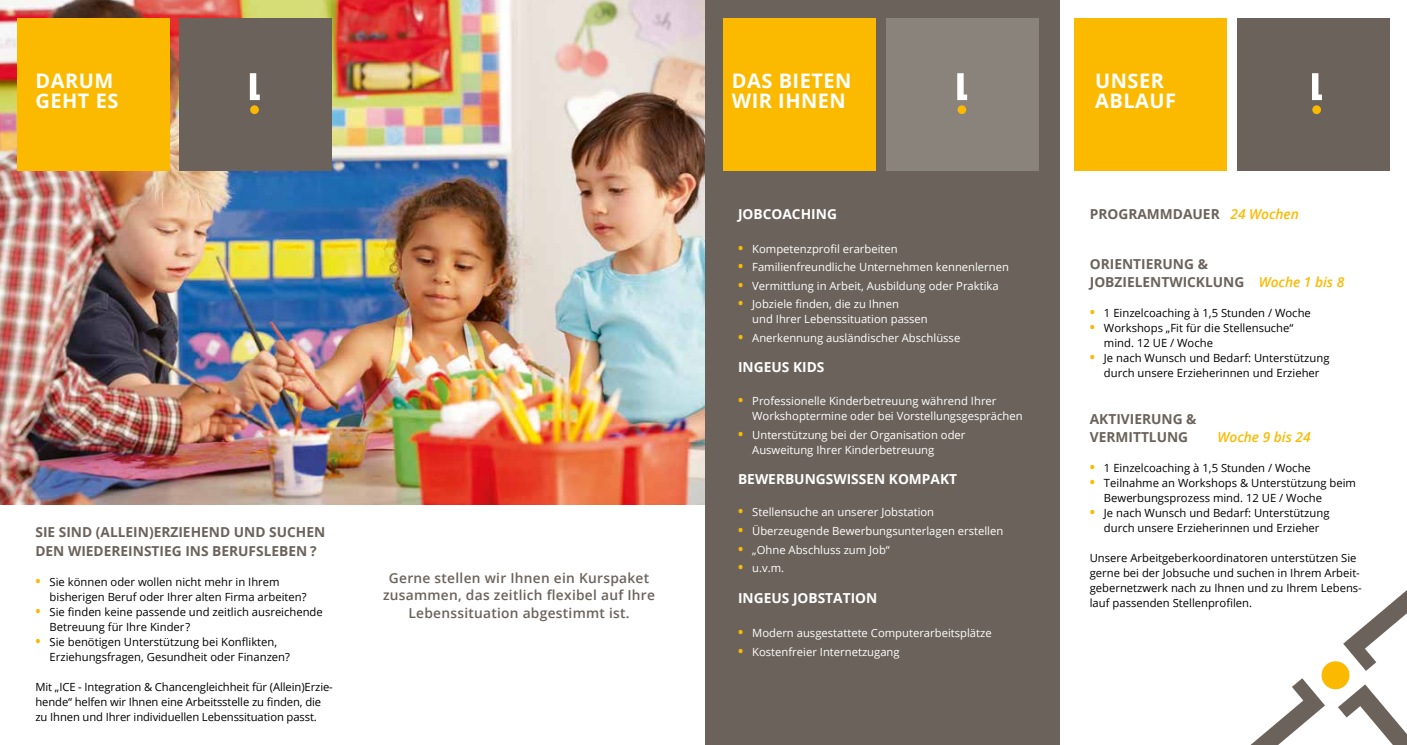
<style>
.page{position:relative;width:1407px;height:745px;background:#fff}
.page>*{position:absolute;margin:0;border:0;box-sizing:border-box;transform-origin:0 0}
.t1{font:700 20px/20px "Open Sans";letter-spacing:.025em;color:#fff}
.t2{font:700 13.75px/17.5px "Open Sans";color:#6b635b}
.t3{font:600 13.75px/17.5px "Open Sans";letter-spacing:.02em;color:#6b635b;text-align:center}
.t4{font:700 13.75px "Open Sans";color:#fff}
.t5{font:italic 600 13.75px "Open Sans";color:#fbba00}
.t6{font:11.25px/15px "Open Sans";color:#000}
.t7{font:11.25px/15px "Open Sans";color:#fff}
.s1{font-weight:700;font-size:13.75px;color:#fbba00}
.s2{font-weight:600;font-style:italic;color:#fbba00}
</style>
<div class="page">
<img style="left:0;top:0;width:705px;height:504px">
<div style="left:705px;top:0;width:354px;height:744px;background:#6b635b"></div>
<div style="left:18px;top:18px;width:152px;height:152px;background:#fbba00"></div>
<div style="left:723px;top:18px;width:152px;height:152px;background:#fbba00"></div>
<div style="left:886px;top:18px;width:152px;height:152px;background:#8a837c"></div>
<div style="left:179px;top:18px;width:152px;height:152px;background:#6b635b"></div>
<div style="left:1074px;top:18px;width:152px;height:152px;background:#fbba00"></div>
<div style="left:1237px;top:18px;width:152px;height:152px;background:#6b635b"></div>
<svg style="left:1252px;top:590px;width:155px;height:154px"></svg>
<svg style="left:957px;top:73px;width:10px;height:27px"></svg>
<div style="left:957px;top:105px;width:9px;height:9px;background:#fbba00;border-radius:50%"></div>
<svg style="left:250px;top:73px;width:10px;height:27px"></svg>
<div style="left:250px;top:105px;width:9px;height:9px;background:#fbba00;border-radius:50%"></div>
<svg style="left:1312px;top:73px;width:10px;height:27px"></svg>
<div style="left:1312px;top:105px;width:9px;height:9px;background:#fbba00;border-radius:50%"></div>
<h1 class="t1" style="left:35px;top:70px;width:84px">DARUM<br>GEHT ES</h1>
<p class="t2" style="left:35px;top:522px;width:291px;line-height:18.5px">SIE SIND (ALLEIN)ERZIEHEND UND SUCHEN<br>DEN WIEDEREINSTIEG INS BERUFSLEBEN ?</p>
<p class="t6" style="left:50px;top:573px;width:258px;text-indent:-14px"><span class="s1">•</span> Sie können oder wollen nicht mehr in Ihrem bisherigen Beruf oder Ihrer alten Firma arbeiten?</p>
<p class="t6" style="left:50px;top:603px;width:275px;text-indent:-14px"><span class="s1">•</span> Sie finden keine passende und zeitlich ausreichende<br>Betreuung für Ihre Kinder?</p>
<p class="t6" style="left:50px;top:633px;width:242px;text-indent:-14px"><span class="s1">•</span> Sie benötigen Unterstützung bei Konflikten,<br>Erziehungsfragen, Gesundheit oder Finanzen?</p>
<p class="t6" style="left:35px;top:678px;width:299px">Mit „ICE - Integration &amp; Chancengleichheit für (Allein)Erzie&shy;hende“ helfen wir Ihnen eine Arbeitsstelle zu finden, die zu Ihnen und Ihrer individuellen Lebenssituation passt.</p>
<p class="t3" style="left:383px;top:568px;width:274px">Gerne stellen wir Ihnen ein Kurspaket zusammen, das zeitlich flexibel auf Ihre<br>Lebenssituation abgestimmt ist.</p>
<h1 class="t1" style="left:732px;top:70px;width:121px">DAS BIETEN<br>WIR IHNEN</h1>
<h1 class="t1" style="left:1095px;top:70px;width:82px">UNSER<br>ABLAUF</h1>
<p class="t4" style="left:738px;top:204px;width:100px">JOBCOACHING</p>
<p class="t7" style="left:738px;top:240px;width:161px"><span class="s1">•</span> Kompetenzprofil erarbeiten</p>
<p class="t7" style="left:738px;top:259px;width:272px"><span class="s1">•</span> Familienfreundliche Unternehmen kennenlernen</p>
<p class="t7" style="left:738px;top:277px;width:262px"><span class="s1">•</span> Vermittlung in Arbeit, Ausbildung oder Praktika</p>
<p class="t7" style="left:752px;top:296px;width:177px;text-indent:-14px"><span class="s1">•</span> Jobziele finden, die zu Ihnen<br>und Ihrer Lebenssituation passen</p>
<p class="t7" style="left:738px;top:330px;width:224px"><span class="s1">•</span> Anerkennung ausländischer Abschlüsse</p>
<p class="t4" style="left:738px;top:357px;width:88px">INGEUS KIDS</p>
<p class="t7" style="left:752px;top:393px;width:272px;text-indent:-14px"><span class="s1">•</span> Professionelle Kinderbetreuung während Ihrer<br>Workshoptermine oder bei Vorstellungsgesprächen</p>
<p class="t7" style="left:752px;top:427px;width:215px;text-indent:-14px"><span class="s1">•</span> Unterstützung bei der Organisation oder<br>Ausweitung Ihrer Kinderbetreuung</p>
<p class="t4" style="left:738px;top:469px;width:221px">BEWERBUNGSWISSEN KOMPAKT</p>
<p class="t7" style="left:738px;top:504px;width:198px"><span class="s1">•</span> Stellensuche an unserer Jobstation</p>
<p class="t7" style="left:738px;top:522px;width:267px"><span class="s1">•</span> Überzeugende Bewerbungsunterlagen erstellen</p>
<p class="t7" style="left:738px;top:541px;width:153px"><span class="s1">•</span> „Ohne Abschluss zum Job“</p>
<p class="t7" style="left:738px;top:560px;width:48px"><span class="s1">•</span> u.v.m.</p>
<p class="t4" style="left:738px;top:588px;width:141px">INGEUS JOBSTATION</p>
<p class="t7" style="left:738px;top:624px;width:255px"><span class="s1">•</span> Modern ausgestattete Computerarbeitsplätze</p>
<p class="t7" style="left:738px;top:643px;width:163px"><span class="s1">•</span> Kostenfreier Internetzugang</p>
<p class="t2" style="left:1090px;top:205px;width:211px">PROGRAMMDAUER <span class="s2">24 Wochen</span></p>
<p class="t2" style="left:1090px;top:255px;width:256px">ORIENTIERUNG &amp;<br>JOBZIELENTWICKLUNG <span class="s2">Woche 1 bis 8</span></p>
<p class="t6" style="left:1090px;top:304px;width:223px"><span class="s1">•</span> 1 Einzelcoaching à 1,5 Stunden / Woche</p>
<p class="t6" style="left:1104px;top:319px;width:191px;text-indent:-14px"><span class="s1">•</span> Workshops „Fit für die Stellensuche“ mind. 12 UE / Woche</p>
<p class="t6" style="left:1090px;top:349px;width:241px;text-align:center"><span class="s1">•</span> Je nach Wunsch und Bedarf: Unterstützung durch unsere Erzieherinnen und Erzieher</p>
<p class="t2" style="left:1090px;top:410px;width:108px">AKTIVIERUNG &amp;<br>VERMITTLUNG</p>
<p class="t5" style="left:1217px;top:427px;width:95px">Woche 9 bis 24</p>
<p class="t6" style="left:1090px;top:459px;width:223px"><span class="s1">•</span> 1 Einzelcoaching à 1,5 Stunden / Woche</p>
<p class="t6" style="left:1104px;top:474px;width:254px;text-indent:-14px"><span class="s1">•</span> Teilnahme an Workshops &amp; Unterstützung beim<br>Bewerbungsprozess mind. 12 UE / Woche</p>
<p class="t6" style="left:1090px;top:504px;width:241px;text-align:center"><span class="s1">•</span> Je nach Wunsch und Bedarf: Unterstützung durch unsere Erzieherinnen und Erzieher</p>
<p class="t6" style="left:1090px;top:549px;width:274px">Unsere Arbeitgeberkoordinatoren unterstützen Sie gerne bei der Jobsuche und suchen in Ihrem Arbeit&shy;gebernetzwerk nach zu Ihnen und zu Ihrem Lebens&shy;lauf passenden Stellenprofilen.</p>
</div>
